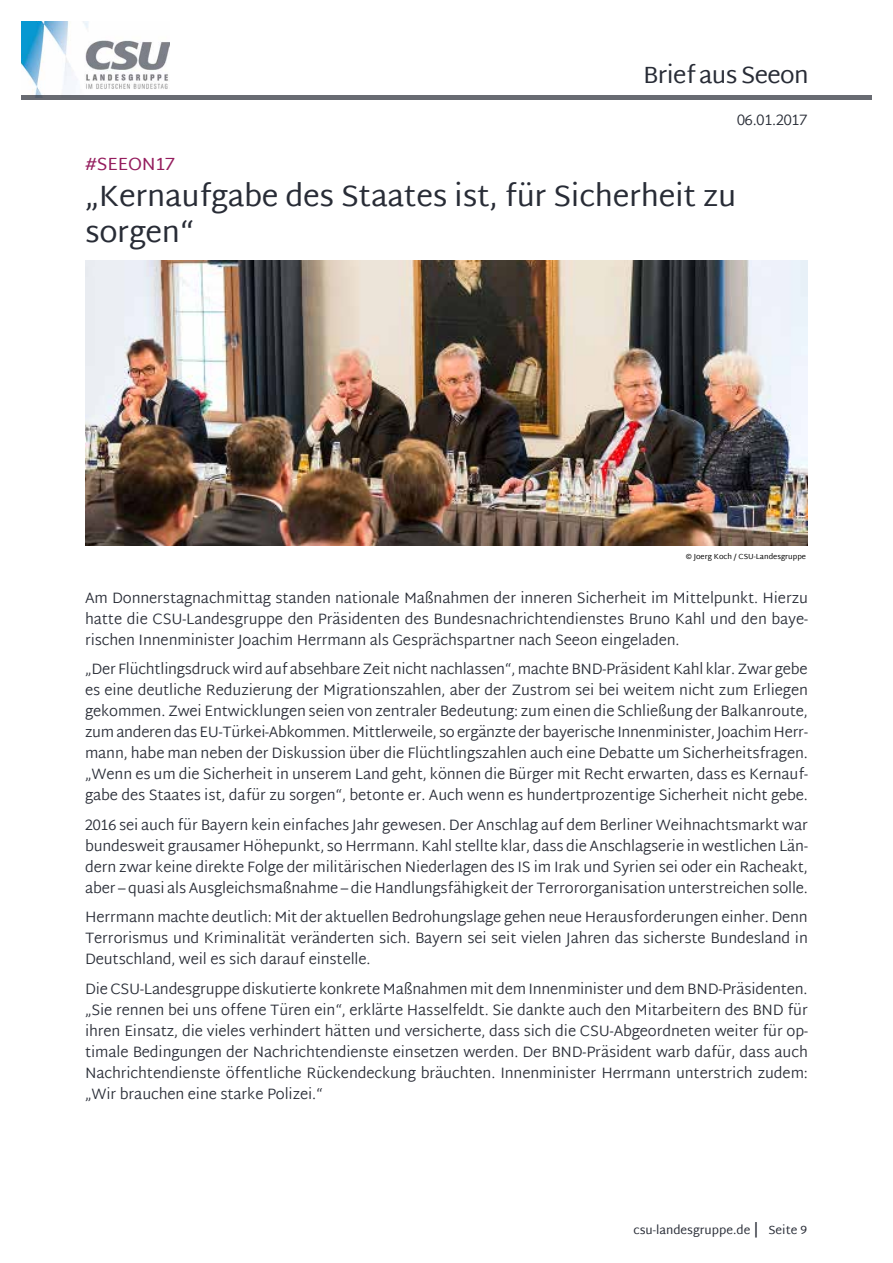
<style>
.page{position:relative;width:893px;height:1263px;background:#fff}
.page>*{position:absolute;margin:0;border:0;box-sizing:border-box;transform-origin:0 0}
._03_BaB_Ü_Fett_Artik{font:30px/36px "Martel Sans";letter-spacing:-.01em;color:#282c36}
.t1{font:24px "Martel Sans";letter-spacing:-.025em;color:#282c36}
._03_BaB_Ü_Beere_Arti{font:18px "Martel Sans";letter-spacing:-.01em;color:#951d5e}
._04_BaB_Fließtext{font:300 15px/21px "Martel Sans";letter-spacing:-.01em;color:#282c36;text-align:justify}
.t2{font:12px "Martel Sans";color:#282c36}
._13_BaB_Rechtevermer{font:7.5px "Martel Sans";color:#000}
.s1{font-size:15px}
</style>
<div class="page">
<img style="left:21px;top:21px;width:149px;height:75px">
<hr style="left:21px;top:96px;width:851px;height:4px;background:#686b72">
<img style="left:85px;top:260px;width:723px;height:285px">
<h2 class="t1" style="left:643px;top:61px;width:167px">Brief aus Seeon</h2>
<p class="_04_BaB_Fließtext" style="left:737px;top:110px;width:72px">06.01.2017</p>
<p class="_03_BaB_Ü_Beere_Arti" style="left:85px;top:153px;width:92px">#SEEON17</p>
<p class="_03_BaB_Ü_Fett_Artik" style="left:85px;top:177px;width:653px">„Kernaufgabe des Staates ist, für Sicherheit zu sorgen“</p>
<p class="_13_BaB_Rechtevermer" style="left:686px;top:552px;width:122px">© Joerg Koch / CSU-Landesgruppe</p>
<p class="_04_BaB_Fließtext" style="left:85px;top:588px;width:724px">Am Donnerstagnachmittag standen nationale Maßnahmen der inneren Sicherheit im Mittelpunkt. Hierzu hatte die CSU-Landesgruppe den Präsidenten des Bundesnachrichtendienstes Bruno Kahl und den baye&shy;rischen Innenminister Joachim Herrmann als Gesprächspartner nach Seeon eingeladen.</p>
<p class="_04_BaB_Fließtext" style="left:85px;top:660px;width:724px">„Der Flüchtlingsdruck wird auf absehbare Zeit nicht nachlassen“, machte BND-Präsident Kahl klar. Zwar gebe es eine deutliche Reduzierung der Migrationszahlen, aber der Zustrom sei bei weitem nicht zum Erliegen gekommen. Zwei Entwicklungen seien von zentraler Bedeutung: zum einen die Schließung der Balkanroute, zum anderen das EU-Türkei-Abkommen. Mittlerweile, so ergänzte der bayerische Innenminister, Joachim Herr&shy;mann, habe man neben der Diskussion über die Flüchtlingszahlen auch eine Debatte um Sicherheitsfragen. „Wenn es um die Sicherheit in unserem Land geht, können die Bürger mit Recht erwarten, dass es Kernauf&shy;gabe des Staates ist, dafür zu sorgen“, betonte er. Auch wenn es hundertprozentige Sicherheit nicht gebe.</p>
<p class="_04_BaB_Fließtext" style="left:85px;top:815px;width:724px">2016 sei auch für Bayern kein einfaches Jahr gewesen. Der Anschlag auf dem Berliner Weihnachtsmarkt war bundesweit grausamer Höhepunkt, so Herrmann. Kahl stellte klar, dass die Anschlagserie in westlichen Län&shy;dern zwar keine direkte Folge der militärischen Niederlagen des IS im Irak und Syrien sei oder ein Racheakt, aber – quasi als Ausgleichsmaßnahme – die Handlungsfähigkeit der Terrororganisation unterstreichen solle.</p>
<p class="_04_BaB_Fließtext" style="left:85px;top:908px;width:724px">Herrmann machte deutlich: Mit der aktuellen Bedrohungslage gehen neue Herausforderungen einher. Denn Terrorismus und Kriminalität veränderten sich. Bayern sei seit vielen Jahren das sicherste Bundesland in Deutschland, weil es sich darauf einstelle.</p>
<p class="_04_BaB_Fließtext" style="left:85px;top:979px;width:724px">Die CSU-Landesgruppe diskutierte konkrete Maßnahmen mit dem Innenminister und dem BND-Präsidenten. „Sie rennen bei uns offene Türen ein“, erklärte Hasselfeldt. Sie dankte auch den Mitarbeitern des BND für ihren Einsatz, die vieles verhindert hätten und versicherte, dass sich die CSU-Abgeordneten weiter für op&shy;timale Bedingungen der Nachrichtendienste einsetzen werden. Der BND-Präsident warb dafür, dass auch Nachrichtendienste öffentliche Rückendeckung bräuchten. Innenminister Herrmann unterstrich zudem: „Wir brauchen eine starke Polizei.“</p>
<p class="t2" style="left:633px;top:1223px;width:175px">csu-landesgruppe.de <span class="s1">|</span> Seite 9</p>
</div>
